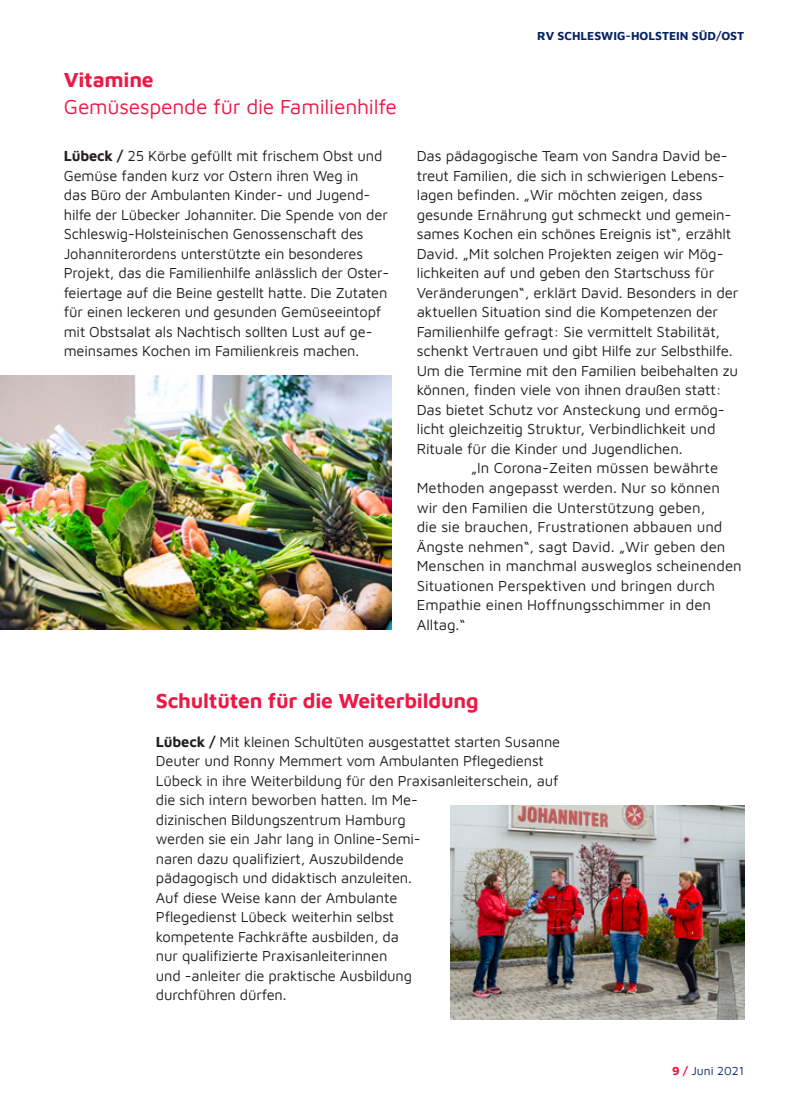
<style>
.page{position:relative;width:808px;height:1106px;background:#fff}
.page>*{position:absolute;margin:0;border:0;box-sizing:border-box;transform-origin:0 0}
.t1{font:700 21px "Maven Pro";letter-spacing:-.01em;color:#ed1845}
.t2{font:21px "Maven Pro";letter-spacing:-.01em;color:#ed1845}
.t3{font:15px/19.5px "Maven Pro";letter-spacing:-.01em;color:#231f20}
.t4{font:700 12px "Maven Pro";color:#052265}
.t5{font:12px "Maven Pro";color:#052265}
.s1{font-weight:700}
.s2{font-weight:700;color:#ed1845}
</style>
<div class="page">
<img style="left:0;top:376px;width:391px;height:253px">
<img style="left:450px;top:805px;width:294px;height:214px">
<p class="t4" style="left:537px;top:28px;width:208px">RV SCHLESWIG-HOLSTEIN SÜD/OST</p>
<h1 class="t1" style="left:64px;top:65px;width:91px">Vitamine</h1>
<h1 class="t2" style="left:64px;top:92px;width:335px">Gemüsespende für die Familienhilfe</h1>
<p class="t3" style="left:64px;top:145px;width:327px"><span class="s1">Lübeck /</span> 25 Körbe gefüllt mit frischem Obst und Gemüse fanden kurz vor Ostern ihren Weg in<br>das Büro der Ambulanten Kinder- und Jugend&shy;hilfe der Lübecker Johanniter. Die Spende von der Schleswig-Holsteinischen Genossenschaft des Johanniterordens unterstützte ein besonderes Projekt, das die Familienhilfe anlässlich der Oster&shy;feiertage auf die Beine gestellt hatte. Die Zutaten für einen leckeren und gesunden Gemüseeintopf mit Obstsalat als Nachtisch sollten Lust auf ge&shy;meinsames Kochen im Familienkreis machen.</p>
<p class="t3" style="left:417px;top:145px;width:323px">Das pädagogische Team von Sandra David be&shy;treut Familien, die sich in schwierigen Lebens&shy;lagen befinden. „Wir möchten zeigen, dass gesunde Ernährung gut schmeckt und gemein&shy;sames Kochen ein schönes Ereignis ist“, erzählt David. „Mit solchen Projekten zeigen wir Mög&shy;lichkeiten auf und geben den Startschuss für Veränderungen“, erklärt David. Besonders in der aktuellen Situation sind die Kompetenzen der Familienhilfe gefragt: Sie vermittelt Stabilität, schenkt Vertrauen und gibt Hilfe zur Selbsthilfe.<br>Um die Termine mit den Familien beibehalten zu können, finden viele von ihnen draußen statt:<br>Das bietet Schutz vor Ansteckung und ermög&shy;licht gleichzeitig Struktur, Verbindlichkeit und Rituale für die Kinder und Jugendlichen.</p>
<p class="t3" style="left:417px;top:457px;width:326px;text-indent:54px">„In Corona-Zeiten müssen bewährte Methoden angepasst werden. Nur so können wir den Familien die Unterstützung geben,<br>die sie brauchen, Frustrationen abbauen und Ängste nehmen“, sagt David. „Wir geben den Menschen in manchmal ausweglos scheinenden Situationen Perspektiven und bringen durch Empathie einen Hoffnungsschimmer in den Alltag.“</p>
<h1 class="t1" style="left:156px;top:685px;width:324px">Schultüten für die Weiterbildung</h1>
<p class="t3" style="left:156px;top:730px;width:406px"><span class="s1">Lübeck /</span> Mit kleinen Schultüten ausgestattet starten Susanne Deuter und Ronny Memmert vom Ambulanten Pflegedienst Lübeck in ihre Weiterbildung für den Praxisanleiterschein, auf die sich intern beworben hatten. Im Me-<br>dizinischen Bildungszentrum Hamburg<br>werden sie ein Jahr lang in Online-Semi-<br>naren dazu qualifiziert, Auszubildende<br>pädagogisch und didaktisch anzuleiten.<br>Auf diese Weise kann der Ambulante<br>Pflegedienst Lübeck weiterhin selbst<br>kompetente Fachkräfte ausbilden, da<br>nur qualifizierte Praxisanleiterinnen<br>und -anleiter die praktische Ausbildung<br>durchführen dürfen.</p>
<p class="t5" style="left:672px;top:1063px;width:74px"><span class="s2">9 /</span> Juni 2021</p>
</div>
